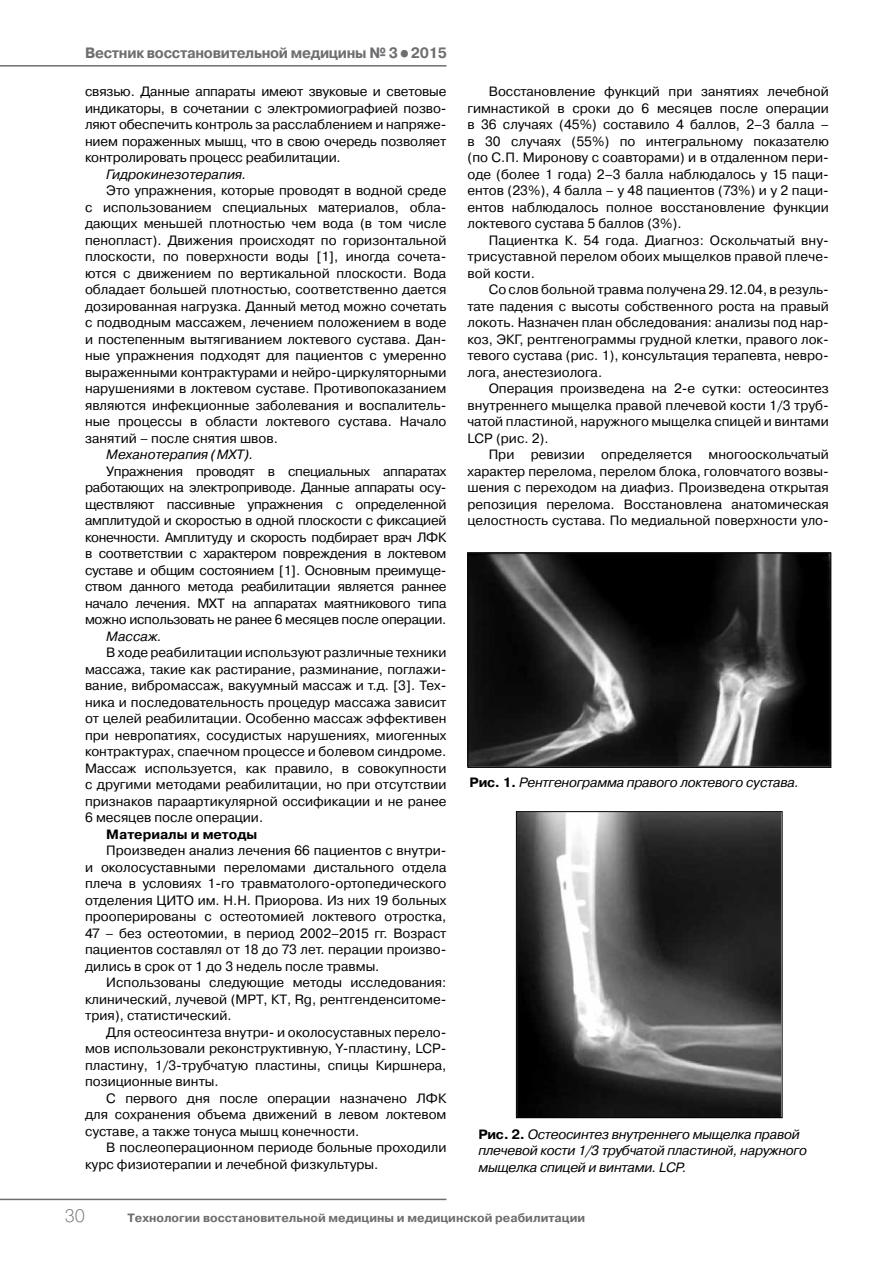
<style>
.page{position:relative;width:893px;height:1263px;background:#fff}
.page>*{position:absolute;margin:0;border:0;box-sizing:border-box;transform-origin:0 0}
.t1{font:18px "Pragmatica Light C";color:#6d6e71}
.t2{font:700 15px "Pragmatica C";letter-spacing:-.02em;color:#6d6e71;scale:.95 1}
.t3{font:13.5px/16.5px "Pragmatica C";color:#000;text-align:justify}
.t4{font:italic 13.5px/16.2px "Pragmatica C";letter-spacing:-.02em;color:#000}
.t5{font:italic 13.5px "Pragmatica C";color:#000}
.t6{font:700 13.5px "Pragmatica C";color:#000}
.t7{font:700 12px "Pragmatica C";color:#6d6e71}
.s1{font-size:21px}
.s2{font-weight:700;font-style:normal}
</style>
<div class="page">
<hr style="left:0;top:65px;width:446px;height:2px;background:#6d6e71">
<hr style="left:0;top:1199px;width:446px;height:1px;background:#6d6e71">
<img style="left:470px;top:555px;width:359px;height:210px">
<div style="left:468px;top:553px;width:363px;height:214px;border:1px solid #000"></div>
<img style="left:518px;top:813px;width:262px;height:303px">
<div style="left:516px;top:811px;width:266px;height:307px;border:1px solid #000"></div>
<p class="t2" style="left:85px;top:45px;width:383px">Вестник восстановительной медицины № 3<span class="s1">•</span>2015</p>
<p class="t3" style="left:85px;top:83px;width:363px">связью. Данные аппараты имеют звуковые и световые индикаторы, в сочетании с электромиографией позво&shy;ляют обеспечить контроль за расслаблением и напряже&shy;нием пораженных мышц, что в свою очередь позволяет контролировать процесс реабилитации.</p>
<p class="t5" style="left:106px;top:167px;width:142px">Гидрокинезотерапия.</p>
<p class="t3" style="left:85px;top:182px;width:363px;text-indent:21px">Это упражнения, которые проводят в водной среде с использованием специальных материалов, обла&shy;дающих меньшей плотностью чем вода (в том числе пенопласт). Движения происходят по горизонтальной плоскости, по поверхности воды [1], иногда сочета&shy;ются с движением по вертикальной плоскости. Вода обладает большей плотностью, соответственно дается дозированная нагрузка. Данный метод можно сочетать с подводным массажем, лечением положением в воде и постепенным вытягиванием локтевого сустава. Дан&shy;ные упражнения подходят для пациентов с умеренно выраженными контрактурами и нейро-циркуляторными нарушениями в локтевом суставе. Противопоказанием являются инфекционные заболевания и воспалитель&shy;ные процессы в области локтевого сустава. Начало занятий – после снятия швов.</p>
<p class="t5" style="left:106px;top:447px;width:149px">Механотерапия (МХТ).</p>
<p class="t3" style="left:85px;top:463px;width:363px;text-indent:21px">Упражнения проводят в специальных аппаратах работающих на электроприводе. Данные аппараты осу&shy;ществляют пассивные упражнения с определенной амплитудой и скоростью в одной плоскости с фиксацией конечности. Амплитуду и скорость подбирает врач ЛФК в соответствии с характером повреждения в локтевом суставе и общим состоянием [1]. Основным преимуще&shy;ством данного метода реабилитации является раннее начало лечения. МХТ на аппаратах маятникового типа можно использовать не ранее 6 месяцев после операции.</p>
<p class="t4" style="left:106px;top:628px;width:57px">Массаж.</p>
<p class="t3" style="left:85px;top:644px;width:363px;text-indent:21px">В ходе реабилитации используют различные техники массажа, такие как растирание, разминание, поглажи&shy;вание, вибромассаж, вакуумный массаж и т.д. [3]. Тех&shy;ника и последовательность процедур массажа зависит от целей реабилитации. Особенно массаж эффективен при невропатиях, сосудистых нарушениях, миогенных контрактурах, спаечном процессе и болевом синдроме.<br>Массаж используется, как правило, в совокупности с другими методами реабилитации, но при отсутствии признаков параартикулярной оссификации и не ранее 6 месяцев после операции.</p>
<p class="t6" style="left:106px;top:827px;width:153px">Материалы и методы</p>
<p class="t3" style="left:85px;top:842px;width:363px;text-indent:21px">Произведен анализ лечения 66 пациентов с внутри&shy;и околосуставными переломами дистального отдела плеча в условиях 1-го травматолого-ортопедического отделения ЦИТО им. Н.Н. Приорова. Из них 19 больных прооперированы с остеотомией локтевого отростка, 47 – без остеотомии, в период 2002–2015 гг. Возраст пациентов составлял от 18 до 73 лет. перации произво&shy;дились в срок от 1 до 3 недель после травмы.</p>
<p class="t3" style="left:85px;top:974px;width:363px;text-indent:21px">Использованы следующие методы исследования: клинический, лучевой (МРТ, КТ, Rg, рентгенденситоме&shy;трия), статистический.</p>
<p class="t3" style="left:85px;top:1024px;width:363px;text-indent:21px">Для остеосинтеза внутри- и околосуставных перело&shy;мов использовали реконструктивную, Y-пластину, LCP&shy;пластину, 1/3-трубчатую пластины, спицы Киршнера, позиционные винты.</p>
<p class="t3" style="left:85px;top:1090px;width:363px;text-indent:21px">С первого дня после операции назначено ЛФК для сохранения объема движений в левом локтевом суставе, а также тонуса мышц конечности.</p>
<p class="t3" style="left:85px;top:1139px;width:363px;text-indent:21px">В послеоперационном периоде больные проходили курс физиотерапии и лечебной физкультуры.</p>
<p class="t3" style="left:467px;top:83px;width:363px;text-indent:21px">Восстановление функций при занятиях лечебной гимнастикой в сроки до 6 месяцев после операции в 36 случаях (45%) составило 4 баллов, 2–3 балла – в 30 случаях (55%) по интегральному показателю (по С.П. Миронову с соавторами) и в отдаленном пери&shy;оде (более 1 года) 2–3 балла наблюдалось у 15 паци&shy;ентов (23%), 4 балла – у 48 пациентов (73%) и у 2 паци&shy;ентов наблюдалось полное восстановление функции локтевого сустава 5 баллов (3%).</p>
<p class="t3" style="left:467px;top:232px;width:363px;text-indent:21px">Пациентка К. 54 года. Диагноз: Оскольчатый вну&shy;трисуставной перелом обоих мыщелков правой плече&shy;вой кости.</p>
<p class="t3" style="left:467px;top:281px;width:363px;text-indent:21px">Со слов больной травма получена 29.12.04, в резуль&shy;тате падения с высоты собственного роста на правый локоть. Назначен план обследования: анализы под нар&shy;коз, ЭКГ, рентгенограммы грудной клетки, правого лок&shy;тевого сустава (рис. 1), консультация терапевта, невро&shy;лога, анестезиолога.</p>
<p class="t3" style="left:467px;top:380px;width:363px;text-indent:21px">Операция произведена на 2-е сутки: остеосинтез внутреннего мыщелка правой плечевой кости 1/3 труб&shy;чатой пластиной, наружного мыщелка спицей и винтами LCP (рис. 2).</p>
<p class="t3" style="left:467px;top:446px;width:363px;text-indent:21px">При ревизии определяется многооскольчатый характер перелома, перелом блока, головчатого возвы&shy;шения с переходом на диафиз. Произведена открытая репозиция перелома. Восстановлена анатомическая целостность сустава. По медиальной поверхности уло-</p>
<p class="t4" style="left:470px;top:774px;width:331px"><span class="s2">Рис. 1.</span> Рентгенограмма правого локтевого сустава.</p>
<p class="t4" style="left:478px;top:1126px;width:330px"><span class="s2">Рис. 2.</span> Остеосинтез внутреннего мыщелка правой плечевой кости 1/3 трубчатой пластиной, наружного мыщелка спицей и винтами. LCP.</p>
<h1 class="t1" style="left:65px;top:1206px;width:22px">30</h1>
<p class="t7" style="left:128px;top:1211px;width:459px">Технологии восстановительной медицины и медицинской реабилитации</p>
</div>
